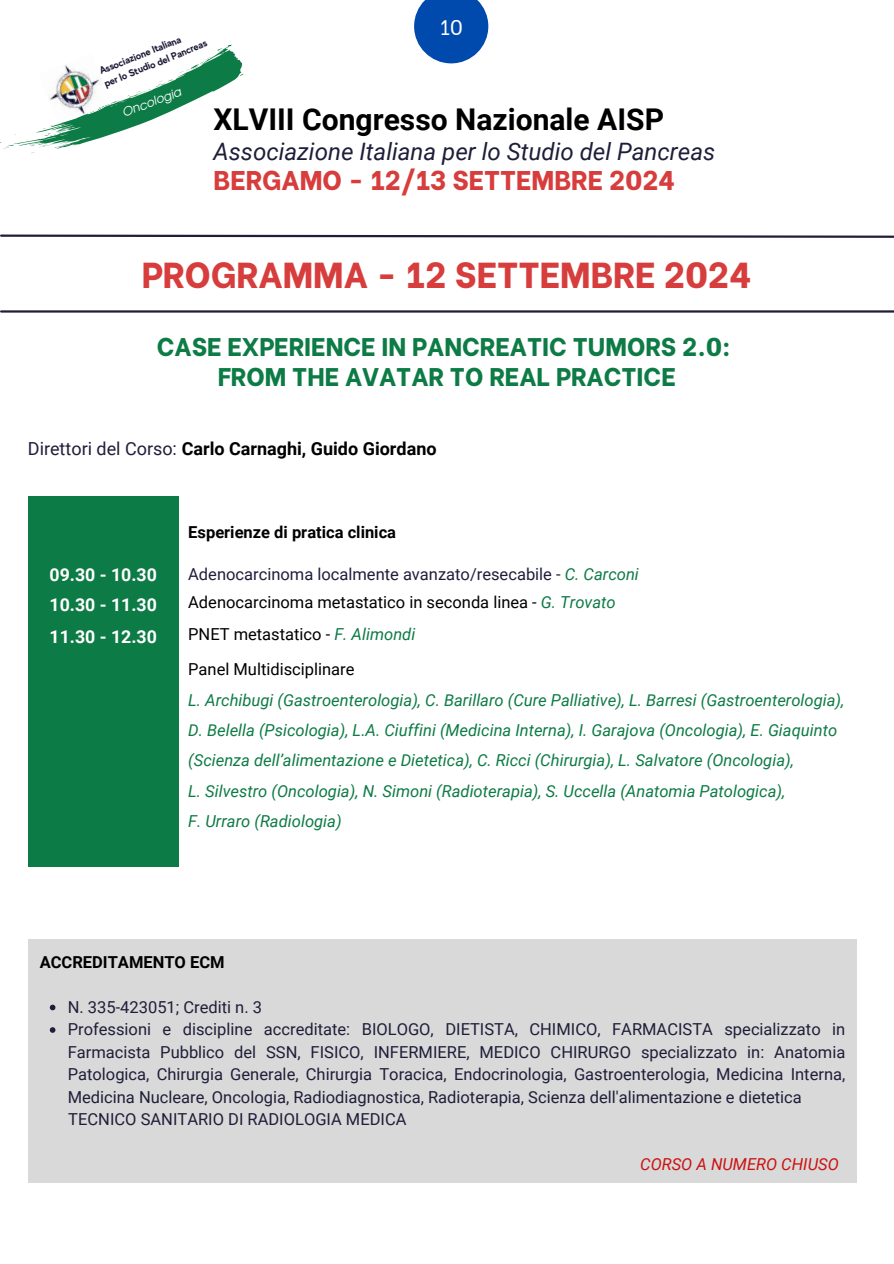
<style>
.page{position:relative;width:894px;height:1264px;background:#fff}
.page>*{position:absolute;margin:0;border:0;box-sizing:border-box;transform-origin:0 0}
.t1{font:800 36px "Be Vietnam";color:#d63d3c}
.t2{font:700 30px "Roboto";color:#000}
.t3{font:800 27px "Be Vietnam";color:#d63d3c}
.t4{font:800 25.5px/29.2px "Be Vietnam";color:#0d7b45;text-align:center}
.t5{font:italic 24px "Roboto";color:#1f1e3a}
.t6{font:21px "Be Vietnam";color:#fff}
.t7{font:700 18px "Roboto";color:#000}
.t8{font:700 17.7px/30.9px "Roboto";color:#fff;text-align:justify}
.t9{font:16.5px/22.5px "Roboto";color:#1f1e3a}
.t10{font:italic 16.5px/30.3px "Roboto";color:#0d7b45}
.t11{font:16.5px/34.8px "Roboto";color:#000}
.t12{font:700 16.5px "Roboto";color:#000}
.t13{font:italic 16.5px "Roboto";color:#c91311}
.t14{font:italic 12px "Evolventa";color:#fff}
.t15{font:700 10.05px/13.4px "MADE Evolve Sans";color:#1f1e3a}
.s1{font-weight:400;color:#1f1e3a}
.s2{font-style:italic;color:#0d7b45}
.s3{color:#000}
</style>
<div class="page">
<svg style="left:0;top:234px;width:893px;height:4px"></svg>
<svg style="left:414px;top:0;width:74px;height:63px"></svg>
<hr style="left:1px;top:310px;width:892px;height:2px;background:#1f1e3a">
<div style="left:28px;top:496px;width:150px;height:370px;background:#0d7b45"></div>
<div style="left:28px;top:938px;width:828px;height:244px;background:#d9d9d9"></div>
<svg style="left:0;top:44px;width:244px;height:110px"></svg>
<svg style="left:50px;top:1004px;width:5px;height:6px"></svg>
<svg style="left:50px;top:1027px;width:5px;height:5px"></svg>
<p class="t6" style="left:439px;top:10px;width:25px">10</p>
<p class="t15" style="left:97px;top:65px;width:111px;rotate:-22deg">Associazione Italiana<br>per lo Studio del Pancreas</p>
<p class="t14" style="left:121px;top:108px;width:64px;rotate:-21deg">Oncologia</p>
<h2 class="t2" style="left:213px;top:102px;width:452px">XLVIII Congresso Nazionale AISP</h2>
<h3 class="t5" style="left:213px;top:138px;width:503px">Associazione Italiana per lo Studio del Pancreas</h3>
<h3 class="t3" style="left:213px;top:158px;width:463px">BERGAMO - 12/13 SETTEMBRE 2024</h3>
<h1 class="t1" style="left:142px;top:244px;width:611px">PROGRAMMA - 12 SETTEMBRE 2024</h1>
<h3 class="t4" style="left:157px;top:330px;width:575px">CASE EXPERIENCE IN PANCREATIC TUMORS 2.0:<br>FROM THE AVATAR TO REAL PRACTICE</h3>
<p class="t7" style="left:28px;top:438px;width:410px"><span class="s1">Direttori del Corso:</span> Carlo Carnaghi, Guido Giordano</p>
<p class="t8" style="left:50px;top:559px;width:109px">09.30 - 10.30<br>10.30 - 11.30<br>11.30 - 12.30</p>
<p class="t12" style="left:188px;top:522px;width:209px">Esperienze di pratica clinica</p>
<p class="t9" style="left:188px;top:560px;width:452px;line-height:28.2px">Adenocarcinoma localmente avanzato/resecabile - <span class="s2">C. Carconi<br></span><span class="s3">Adenocarcinoma metastatico in seconda linea -</span> <span class="s2">G. Trovato</span></p>
<p class="t11" style="left:188px;top:617px;width:228px">PNET metastatico - <span class="s2">F. Alimondi<br></span>Panel Multidisciplinare</p>
<p class="t10" style="left:188px;top:685px;width:657px">L. Archibugi (Gastroenterologia), C. Barillaro (Cure Palliative), L. Barresi (Gastroenterologia), D. Belella (Psicologia), L.A. Ciuffini (Medicina Interna), I. Garajova (Oncologia), E. Giaquinto (Scienza dell’alimentazione e Dietetica), C. Ricci (Chirurgia), L. Salvatore (Oncologia),<br>L. Silvestro (Oncologia), N. Simoni (Radioterapia), S. Uccella (Anatomia Patologica),<br>F. Urraro (Radiologia)</p>
<p class="t12" style="left:40px;top:952px;width:186px">ACCREDITAMENTO ECM</p>
<p class="t9" style="left:68px;top:995px;width:778px">N. 335-423051; Crediti n. 3<br>Professioni e discipline accreditate: BIOLOGO, DIETISTA, CHIMICO, FARMACISTA specializzato in Farmacista Pubblico del SSN, FISICO, INFERMIERE, MEDICO CHIRURGO specializzato in: Anatomia Patologica, Chirurgia Generale, Chirurgia Toracica, Endocrinologia, Gastroenterologia, Medicina Interna, Medicina Nucleare, Oncologia, Radiodiagnostica, Radioterapia, Scienza dell'alimentazione e dietetica TECNICO SANITARIO DI RADIOLOGIA MEDICA</p>
<p class="t13" style="left:640px;top:1154px;width:200px">CORSO A NUMERO CHIUSO</p>
</div>
